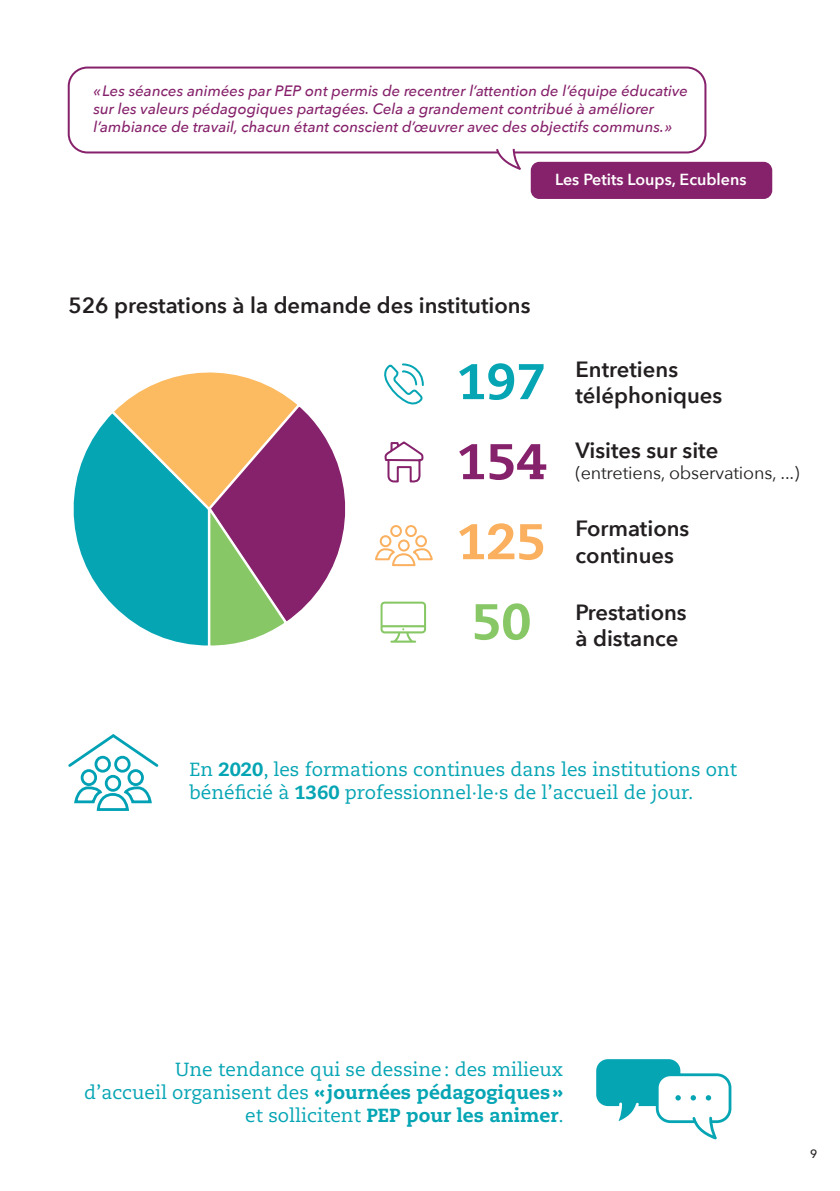
<style>
.page{position:relative;width:840px;height:1191px;background:#fff}
.page>*{position:absolute;margin:0;border:0;box-sizing:border-box;transform-origin:0 0}
.sous_titres{font:800 50px "Caecilia LT";color:#06a5b4}
.sous_titres-2{font:800 50px "Caecilia LT";color:#86216b}
.sous_titres-3{font:800 50px "Caecilia LT";color:#fab05f}
.sous_titres-4{font:800 50px "Caecilia LT";color:#87c765}
.titre_4{font:600 22px/26.4px "Avenir Next";color:#231f20}
.texte{font:19px/22.8px "Caecilia LT";color:#06a5b4}
.texte-2{font:18px "Avenir Next";letter-spacing:-.01em;color:#231f20}
.texte-3{font:600 16px "Avenir Next";color:#fff}
.texte-4{font:italic 500 15px/18px "Avenir Next";color:#86216b}
.t1{font:500 12px "Avenir Next";color:#231f20}
.s1{font-weight:800}
</style>
<div class="page">
<div style="left:594px;top:1057px;width:87px;height:50px;background:#06a5b4;border-radius:13px"></div>
<div style="left:593px;top:1056px;width:89px;height:52px;border:3px solid #fff;border-radius:13px"></div>
<svg style="left:612px;top:1102px;width:28px;height:19px"></svg>
<div style="left:530px;top:162px;width:241px;height:37px;background:#86216b;border-radius:9px"></div>
<div style="left:68px;top:67px;width:638px;height:86px;border:2px solid #86216b;border-radius:19px"></div>
<svg style="left:494px;top:148px;width:27px;height:22px"></svg>
<svg style="left:384px;top:363px;width:40px;height:42px"></svg>
<svg style="left:384px;top:441px;width:38px;height:42px"></svg>
<svg style="left:375px;top:547px;width:58px;height:20px"></svg>
<div style="left:379px;top:535px;width:12px;height:12px;border:2px solid #fab05f;border-radius:50%"></div>
<div style="left:398px;top:539px;width:11px;height:12px;border:2px solid #fab05f;border-radius:50%"></div>
<div style="left:415px;top:535px;width:11px;height:12px;border:2px solid #fab05f;border-radius:50%"></div>
<div style="left:405px;top:525px;width:11px;height:12px;border:2px solid #fab05f;border-radius:50%"></div>
<div style="left:390px;top:525px;width:11px;height:12px;border:2px solid #fab05f;border-radius:50%"></div>
<svg style="left:73px;top:372px;width:273px;height:274px"></svg>
<svg style="left:380px;top:601px;width:46px;height:41px"></svg>
<svg style="left:74px;top:785px;width:78px;height:26px"></svg>
<div style="left:81px;top:769px;width:16px;height:17px;border:3px solid #00a1b5;border-radius:50%"></div>
<div style="left:105px;top:775px;width:16px;height:16px;border:3px solid #00a1b5;border-radius:50%"></div>
<div style="left:127px;top:769px;width:17px;height:17px;border:3px solid #00a1b5;border-radius:50%"></div>
<div style="left:114px;top:756px;width:16px;height:16px;border:3px solid #00a1b5;border-radius:50%"></div>
<div style="left:94px;top:756px;width:17px;height:16px;border:3px solid #00a1b5;border-radius:50%"></div>
<svg style="left:68px;top:734px;width:91px;height:35px"></svg>
<div style="left:657px;top:1074px;width:72px;height:47px;background:#fff;border-radius:13px"></div>
<div style="left:655px;top:1073px;width:76px;height:50px;border:3px solid #06a5b4;border-radius:13px"></div>
<svg style="left:690px;top:1116px;width:27px;height:24px"></svg>
<svg style="left:675px;top:1095px;width:5px;height:5px"></svg>
<svg style="left:690px;top:1095px;width:5px;height:5px"></svg>
<svg style="left:705px;top:1095px;width:5px;height:5px"></svg>
<p class="texte-4" style="left:93px;top:81px;width:595px">«Les séances animées par PEP ont permis de recentrer l’attention de l’équipe éducative sur les valeurs pédagogiques partagées. Cela a grandement contribué à améliorer l’ambiance de travail, chacun étant conscient d’œuvrer avec des objectifs communs.»</p>
<p class="texte-3" style="left:555px;top:166px;width:193px">Les Petits Loups, Ecublens</p>
<p class="titre_4" style="left:68px;top:291px;width:463px">526 prestations à la demande des institutions</p>
<p class="sous_titres" style="left:457px;top:350px;width:90px">197</p>
<p class="sous_titres-2" style="left:457px;top:430px;width:90px">154</p>
<p class="sous_titres-3" style="left:457px;top:510px;width:90px">125</p>
<p class="sous_titres-4" style="left:471px;top:590px;width:61px">50</p>
<p class="titre_4" style="left:575px;top:355px;width:104px">Entretiens</p>
<p class="titre_4" style="left:575px;top:382px;width:148px">téléphoniques</p>
<p class="titre_4" style="left:575px;top:436px;width:144px">Visites sur site</p>
<p class="texte-2" style="left:575px;top:458px;width:225px">(entretiens, observations, ...)</p>
<p class="titre_4" style="left:575px;top:515px;width:115px">Formations continues</p>
<p class="titre_4" style="left:575px;top:598px;width:113px">Prestations</p>
<p class="titre_4" style="left:575px;top:625px;width:104px">à distance</p>
<p class="texte" style="left:189px;top:758px;width:549px">En <span class="s1">2020</span>, les formations continues dans les institutions ont bénéficié à <span class="s1">1360</span> professionnel·le·s de l’accueil de jour.</p>
<p class="texte" style="left:84px;top:1058px;width:480px;text-align:right">Une tendance qui se dessine: des milieux<br>d’accueil organisent des <span class="s1">«journées pédagogiques» </span>et sollicitent <span class="s1">PEP pour les animer</span>.</p>
<p class="t1" style="left:809px;top:1143px;width:9px">9</p>
</div>
